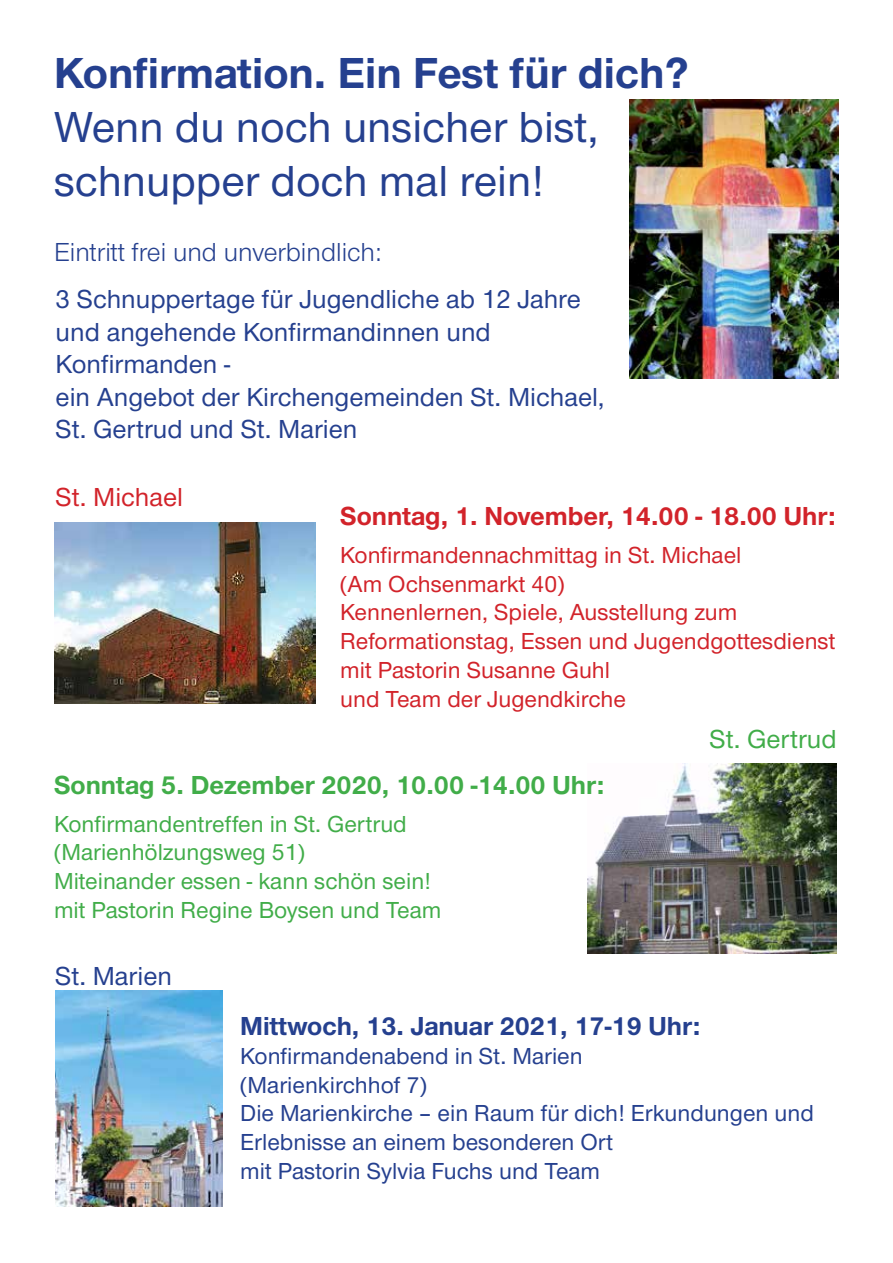
<style>
.page{position:relative;width:893px;height:1263px;background:#fff}
.page>*{position:absolute;margin:0;border:0;box-sizing:border-box;transform-origin:0 0}
.t1{font:500 45px/54px "Nordelbica";color:#25408f}
.t2{font:700 45px "Nordelbica";color:#25408f}
.t3{font:500 27px/32.4px "Nordelbica";color:#25408f}
.t4{font:700 27px "Nordelbica";color:#41ad49}
.t5{font:700 27px "Nordelbica";color:#d2232a}
.t6{font:700 27px "Nordelbica";color:#25408f}
.t7{font:27px "Nordelbica";color:#25408f}
.t8{font:500 27px "Nordelbica";color:#d2232a}
.t9{font:500 27px "Nordelbica";color:#41ad49}
.t10{font:500 24px/28.8px "Nordelbica";color:#d2232a}
.t11{font:500 24px/28.8px "Nordelbica";color:#25408f}
.t12{font:500 24px/28.8px "Nordelbica";color:#41ad49}
</style>
<div class="page">
<img style="left:54px;top:522px;width:261px;height:182px">
<img style="left:587px;top:763px;width:250px;height:190px">
<img style="left:56px;top:991px;width:166px;height:216px">
<img style="left:630px;top:99px;width:209px;height:279px">
<h1 class="t2" style="left:54px;top:46px;width:636px">Konfirmation. Ein Fest für dich?</h1>
<h1 class="t1" style="left:54px;top:100px;width:546px">Wenn du noch unsicher bist, schnupper doch mal rein!</h1>
<p class="t7" style="left:54px;top:236px;width:329px">Eintritt frei und unverbindlich:</p>
<p class="t3" style="left:56px;top:283px;width:551px">3 Schnuppertage für Jugendliche ab 12 Jahre und angehende Konfirmandinnen und Konfirmanden -<br>ein Angebot der Kirchengemeinden St. Michael, St. Gertrud und St. Marien</p>
<p class="t8" style="left:56px;top:481px;width:129px">St. Michael</p>
<p class="t5" style="left:340px;top:500px;width:497px">Sonntag, 1. November, 14.00 - 18.00 Uhr:</p>
<p class="t10" style="left:340px;top:540px;width:497px">Konfirmandennachmittag in St. Michael<br>(Am Ochsenmarkt 40)<br>Kennenlernen, Spiele, Ausstellung zum Reformationstag, Essen und Jugendgottesdienst mit Pastorin Susanne Guhl<br>und Team der Jugendkirche</p>
<p class="t9" style="left:710px;top:723px;width:129px">St. Gertrud</p>
<p class="t4" style="left:54px;top:769px;width:552px">Sonntag 5. Dezember 2020, 10.00 -14.00 Uhr:</p>
<p class="t12" style="left:54px;top:809px;width:389px">Konfirmandentreffen in St. Gertrud (Marienhölzungsweg 51)<br>Miteinander essen - kann schön sein! mit Pastorin Regine Boysen und Team</p>
<p class="t3" style="left:55px;top:959px;width:118px">St. Marien</p>
<p class="t6" style="left:240px;top:1010px;width:462px">Mittwoch, 13. Januar 2021, 17-19 Uhr:</p>
<p class="t11" style="left:240px;top:1041px;width:575px">Konfirmandenabend in St. Marien<br>(Marienkirchhof 7)<br>Die Marienkirche – ein Raum für dich! Erkundungen und Erlebnisse an einem besonderen Ort<br>mit Pastorin Sylvia Fuchs und Team</p>
</div>
